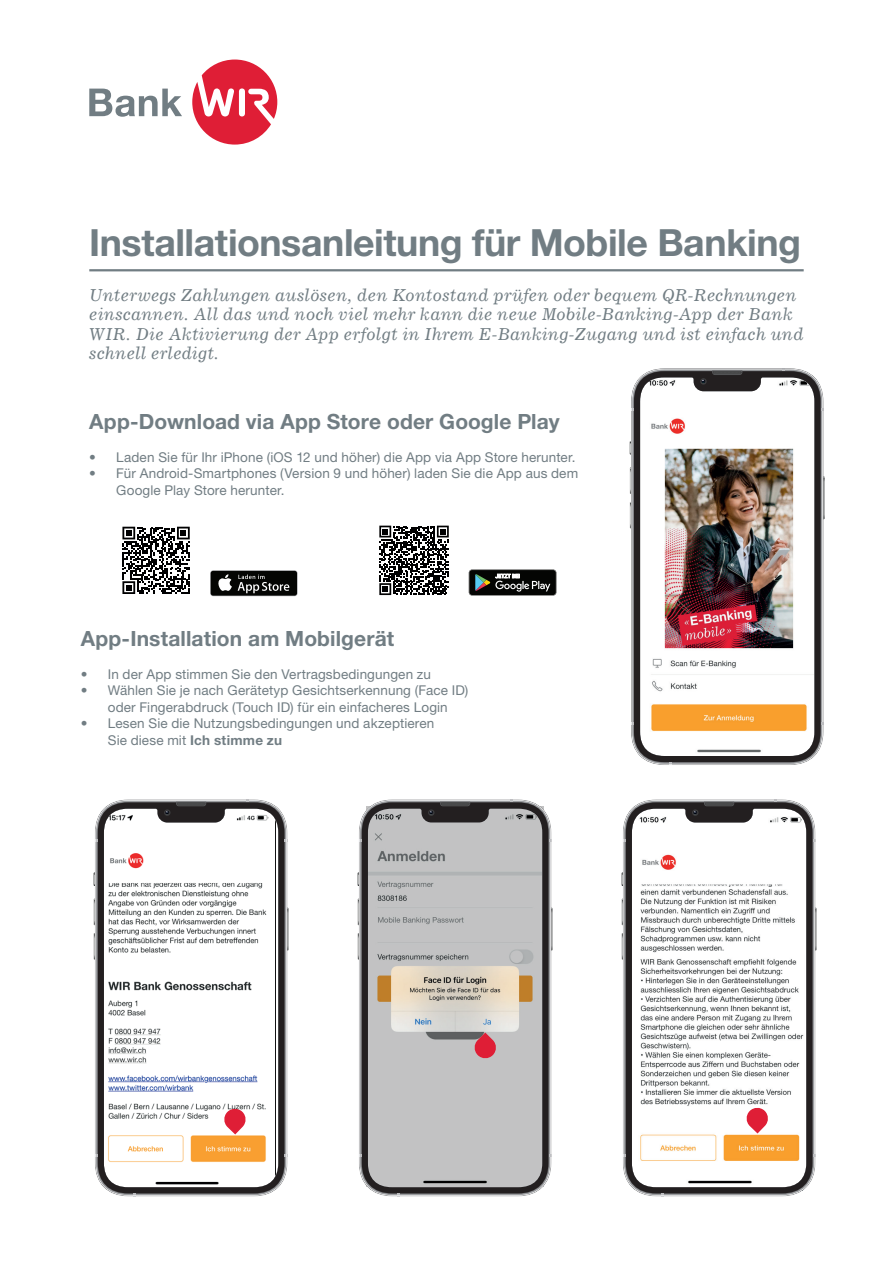
<style>
.page{position:relative;width:893px;height:1263px;background:#fff}
.page>*{position:absolute;margin:0;border:0;box-sizing:border-box;transform-origin:0 0}
.t1{font:700 37.5px "Helvetica Neue LT Std";letter-spacing:-.015em;color:#717d83}
.t2{font:700 21px "Helvetica Neue LT Std";letter-spacing:.005em;color:#717d83}
.t3{font:italic 16.5px/19.5px "Corona LT";letter-spacing:.015em;color:#717d83}
.t4{font:13.5px/16.5px "Helvetica Neue LT Std";letter-spacing:.01em;color:#717d83}
.s1{font-weight:700}
</style>
<div class="page">
<hr style="left:89px;top:269px;width:715px;height:2px;background:#717d83">
<svg style="left:192px;top:60px;width:85px;height:85px"></svg>
<svg style="left:89px;top:89px;width:93px;height:28px"></svg>
<svg style="left:122px;top:527px;width:68px;height:67px"></svg>
<svg style="left:379px;top:526px;width:70px;height:69px"></svg>
<svg style="left:210px;top:570px;width:88px;height:26px"></svg>
<div style="left:211px;top:571px;width:86px;height:25px;background:#040503;border-radius:2px"></div>
<svg style="left:218px;top:574px;width:14px;height:17px"></svg>
<svg style="left:238px;top:574px;width:51px;height:19px"></svg>
<svg style="left:469px;top:569px;width:87px;height:26px;background:#323432"></svg>
<svg style="left:93px;top:872px;width:2px;height:14px"></svg>
<svg style="left:94px;top:898px;width:1px;height:27px"></svg>
<svg style="left:94px;top:933px;width:1px;height:27px"></svg>
<svg style="left:287px;top:907px;width:2px;height:43px"></svg>
<svg style="left:98px;top:802px;width:186px;height:391px"></svg>
<svg style="left:176px;top:802px;width:30px;height:4px"></svg>
<div style="left:164px;top:809px;width:6px;height:7px;background:#3e3e3f;border-radius:50%"></div>
<svg style="left:165px;top:811px;width:4px;height:3px"></svg>
<svg style="left:357px;top:872px;width:2px;height:14px"></svg>
<svg style="left:358px;top:898px;width:1px;height:27px"></svg>
<svg style="left:358px;top:933px;width:1px;height:27px"></svg>
<svg style="left:551px;top:907px;width:2px;height:43px"></svg>
<svg style="left:362px;top:802px;width:186px;height:391px;background:#b1afad"></svg>
<svg style="left:440px;top:802px;width:30px;height:4px"></svg>
<div style="left:428px;top:809px;width:6px;height:7px;background:#3e3e3f;border-radius:50%"></div>
<svg style="left:429px;top:811px;width:4px;height:3px"></svg>
<svg style="left:621px;top:872px;width:2px;height:14px"></svg>
<svg style="left:622px;top:898px;width:1px;height:27px"></svg>
<svg style="left:622px;top:933px;width:1px;height:27px"></svg>
<svg style="left:815px;top:907px;width:2px;height:43px"></svg>
<svg style="left:626px;top:802px;width:186px;height:391px"></svg>
<svg style="left:704px;top:802px;width:30px;height:4px"></svg>
<div style="left:692px;top:809px;width:6px;height:7px;background:#3e3e3f;border-radius:50%"></div>
<svg style="left:693px;top:811px;width:4px;height:3px"></svg>
<svg style="left:629px;top:441px;width:2px;height:14px"></svg>
<svg style="left:630px;top:467px;width:1px;height:27px"></svg>
<svg style="left:630px;top:502px;width:1px;height:26px"></svg>
<svg style="left:823px;top:476px;width:2px;height:43px"></svg>
<svg style="left:632px;top:369px;width:190px;height:395px;background:#9b9c9e"></svg>
<img style="left:634px;top:371px;width:186px;height:391px">
<svg style="left:712px;top:370px;width:30px;height:5px"></svg>
<div style="left:700px;top:378px;width:7px;height:7px;background:#3e3e3f;border-radius:50%"></div>
<svg style="left:701px;top:379px;width:4px;height:4px"></svg>
<h1 class="t1" style="left:89px;top:220px;width:713px">Installationsanleitung für Mobile Banking</h1>
<p class="t3" style="left:89px;top:285px;width:716px">Unterwegs Zahlungen auslösen, den Kontostand prüfen oder bequem QR-Rechnungen einscannen. All das und noch viel mehr kann die neue Mobile-Banking-App der Bank WIR. Die Aktivierung der App erfolgt in Ihrem E-Banking-Zugang und ist einfach und schnell erledigt.</p>
<h2 class="t2" style="left:89px;top:408px;width:472px">App-Download via App Store oder Google Play</h2>
<p class="t4" style="left:89px;top:449px;width:488px">• Laden Sie für Ihr iPhone (iOS 12 und höher) die App via App Store herunter.</p>
<p class="t4" style="left:116px;top:465px;width:463px;text-indent:-27px">• Für Android-Smartphones (Version 9 und höher) laden Sie die App aus dem<br>Google Play Store herunter.</p>
<h2 class="t2" style="left:81px;top:625px;width:315px">App-Installation am Mobilgerät</h2>
<p class="t4" style="left:81px;top:666px;width:352px">• In der App stimmen Sie den Vertragsbedingungen zu</p>
<p class="t4" style="left:81px;top:682px;width:389px;text-align:center">• Wählen Sie je nach Gerätetyp Gesichtserkennung (Face ID) oder Fingerabdruck (Touch ID) für ein einfacheres Login</p>
<p class="t4" style="left:108px;top:715px;width:328px;text-indent:-27px">• Lesen Sie die Nutzungsbedingungen und akzeptieren<br>Sie diese mit <span class="s1">Ich stimme zu</span></p>
</div>
